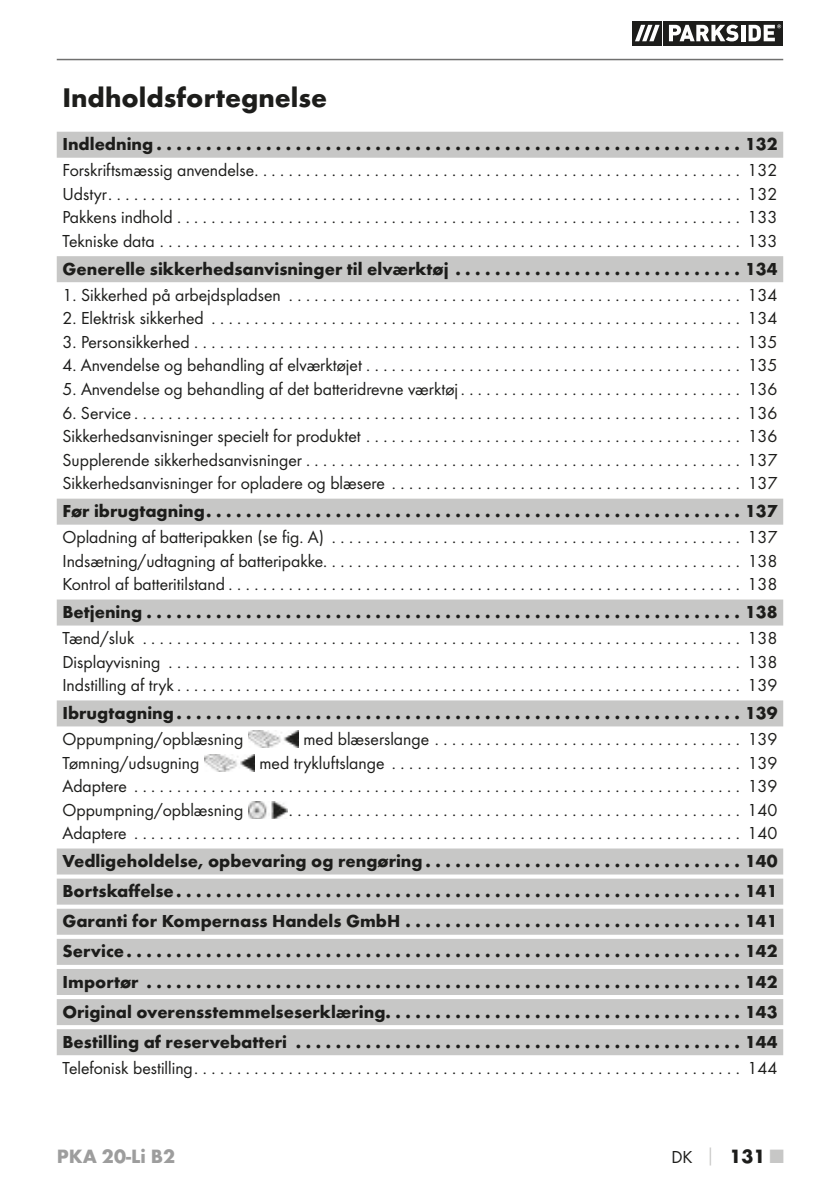
<style>
.page{position:relative;width:840px;height:1191px;background:#fff}
.page>*{position:absolute;margin:0;border:0;box-sizing:border-box;transform-origin:0 0}
.t1{font:700 28px "Futura";color:#1d1d1b}
.t2{font:700 20px "Futura";color:#9d9d9d}
.t3{font:700 20px "Futura";color:#1d1d1b}
.t4{font:18px/23.6px "Futura Boo";color:#1d1d1b;text-align:justify}
.t5{font:700 18px/30px "Futura";color:#1d1d1b;text-align:justify}
.s1{font-family:"Futura Boo";font-weight:400;font-size:18px}
.s2{font-size:18px;color:#c7c7c6}
.s3{color:#c7c7c6}
</style>
<div class="page">
<hr style="left:57px;top:59px;width:725px;height:1px;background:#70706f">
<svg style="left:661px;top:21px;width:1px;height:24px"></svg>
<svg style="left:632px;top:21px;width:29px;height:24px"></svg>
<svg style="left:663px;top:21px;width:119px;height:24px"></svg>
<svg style="left:634px;top:25px;width:25px;height:16px"></svg>
<svg style="left:668px;top:25px;width:70px;height:16px"></svg>
<svg style="left:740px;top:25px;width:4px;height:16px"></svg>
<svg style="left:748px;top:24px;width:32px;height:17px"></svg>
<div style="left:57px;top:132px;width:725px;height:26px;background:#c7c7c6"></div>
<div style="left:57px;top:256px;width:725px;height:26px;background:#c7c7c6"></div>
<div style="left:57px;top:498px;width:725px;height:26px;background:#c7c7c6"></div>
<div style="left:57px;top:599px;width:725px;height:26px;background:#c7c7c6"></div>
<div style="left:57px;top:700px;width:725px;height:26px;background:#c7c7c6"></div>
<div style="left:57px;top:848px;width:725px;height:26px;background:#c7c7c6"></div>
<div style="left:57px;top:878px;width:725px;height:26px;background:#c7c7c6"></div>
<div style="left:57px;top:908px;width:725px;height:26px;background:#c7c7c6"></div>
<div style="left:57px;top:939px;width:725px;height:26px;background:#c7c7c6"></div>
<div style="left:57px;top:969px;width:725px;height:26px;background:#c7c7c6"></div>
<div style="left:57px;top:999px;width:725px;height:26px;background:#c7c7c6"></div>
<div style="left:57px;top:1029px;width:725px;height:26px;background:#c7c7c6"></div>
<img style="left:248px;top:731px;width:50px;height:16px">
<img style="left:204px;top:754px;width:50px;height:17px">
<img style="left:248px;top:801px;width:39px;height:18px">
<h1 class="t1" style="left:62px;top:86px;width:266px">Indholdsfortegnelse</h1>
<p class="t5" style="left:62px;top:130px;width:716px">Indledning ...........................................................132</p>
<p class="t4" style="left:62px;top:159px;width:716px">Forskriftsmæssig anvendelse ......................................................... 132<br>Udstyr .......................................................................... 132<br>Pakkens indhold .................................................................. 133<br>Tekniske data .................................................................... 133</p>
<p class="t5" style="left:62px;top:255px;width:716px">Generelle sikkerheds anvisninger til elværktøj . . . . . . . . . . . . . . . . . . . . . . . . . . . . . 134</p>
<p class="t4" style="left:62px;top:284px;width:716px">1. Sikkerhed på arbejdspladsen ..................................................... 134</p>
<p class="t4" style="left:62px;top:307px;width:716px">2. Elektrisk sikkerhed .............................................................. 134</p>
<p class="t4" style="left:62px;top:331px;width:716px">3. Personsikkerhed ................................................................ 135</p>
<p class="t4" style="left:62px;top:354px;width:716px">4. Anvendelse og behandling af elværktøjet ............................................ 135</p>
<p class="t4" style="left:62px;top:378px;width:716px">5. Anvendelse og behandling af det batteridrevne værktøj . . . . . . . . . . . . . . . . . . . . . . . . . . . . . . . . . 136</p>
<p class="t4" style="left:62px;top:401px;width:716px">6. Service ....................................................................... 136<br>Sikkerhedsanvisninger specielt for produktet ............................................ 136<br>Supplerende sikkerhedsanvisninger ................................................... 137<br>Sikkerhedsanvisninger for opladere og blæsere ......................................... 137</p>
<p class="t5" style="left:62px;top:497px;width:716px">Før ibrugtagning ......................................................137</p>
<p class="t4" style="left:62px;top:526px;width:716px">Opladning af batteripakken (se fig. A) ................................................ 137<br>Indsætning/udtagning af batteripakke. . . . . . . . . . . . . . . . . . . . . . . . . . . . . . . . . . . . . . . . . . . . . . . . . 138<br>Kontrol af batteritilstand ............................................................ 138</p>
<p class="t5" style="left:62px;top:598px;width:716px">Betjening ............................................................138</p>
<p class="t4" style="left:62px;top:627px;width:716px">Tænd/sluk ...................................................................... 138<br>Displayvisning ................................................................... 138<br>Indstilling af tryk .................................................................. 139</p>
<p class="t5" style="left:62px;top:699px;width:716px">Ibrugtagning .........................................................139</p>
<p class="t4" style="left:62px;top:728px;width:182px">Oppumpning/opblæsning</p>
<p class="t4" style="left:303px;top:728px;width:475px">med blæserslange .................................... 139</p>
<p class="t4" style="left:62px;top:751px;width:138px">Tømning/udsugning</p>
<p class="t4" style="left:62px;top:751px;width:716px;text-indent:197px">med trykluftslange ......................................... 139<br>Adaptere ....................................................................... 139<br>Oppumpning/opblæsning</p>
<p class="t4" style="left:62px;top:798px;width:716px;text-align:right">..................................................... 140<br>Adaptere ....................................................................... 140</p>
<p class="t5" style="left:62px;top:847px;width:716px">Vedligeholdelse, opbevaring og rengøring . . . . . . . . . . . . . . . . . . . . . . . . . . . . . . . . 140<br>Bortskaffelse .........................................................141<br>Garanti for Kompernass Handels GmbH ..................................141<br>Service ..............................................................142<br>Importør ............................................................142<br>Original overensstemmelseserklæring ....................................143<br>Bestilling af reservebatteri .............................................144</p>
<p class="t4" style="left:62px;top:1056px;width:716px">Telefonisk bestilling ................................................................ 144</p>
<p class="t2" style="left:57px;top:1147px;width:120px">PKA 20-Li B2</p>
<p class="t3" style="left:671px;top:1147px;width:113px"><span class="s1">DK</span> <span class="s2">│</span> 131 <span class="s3">■</span></p>
</div>
